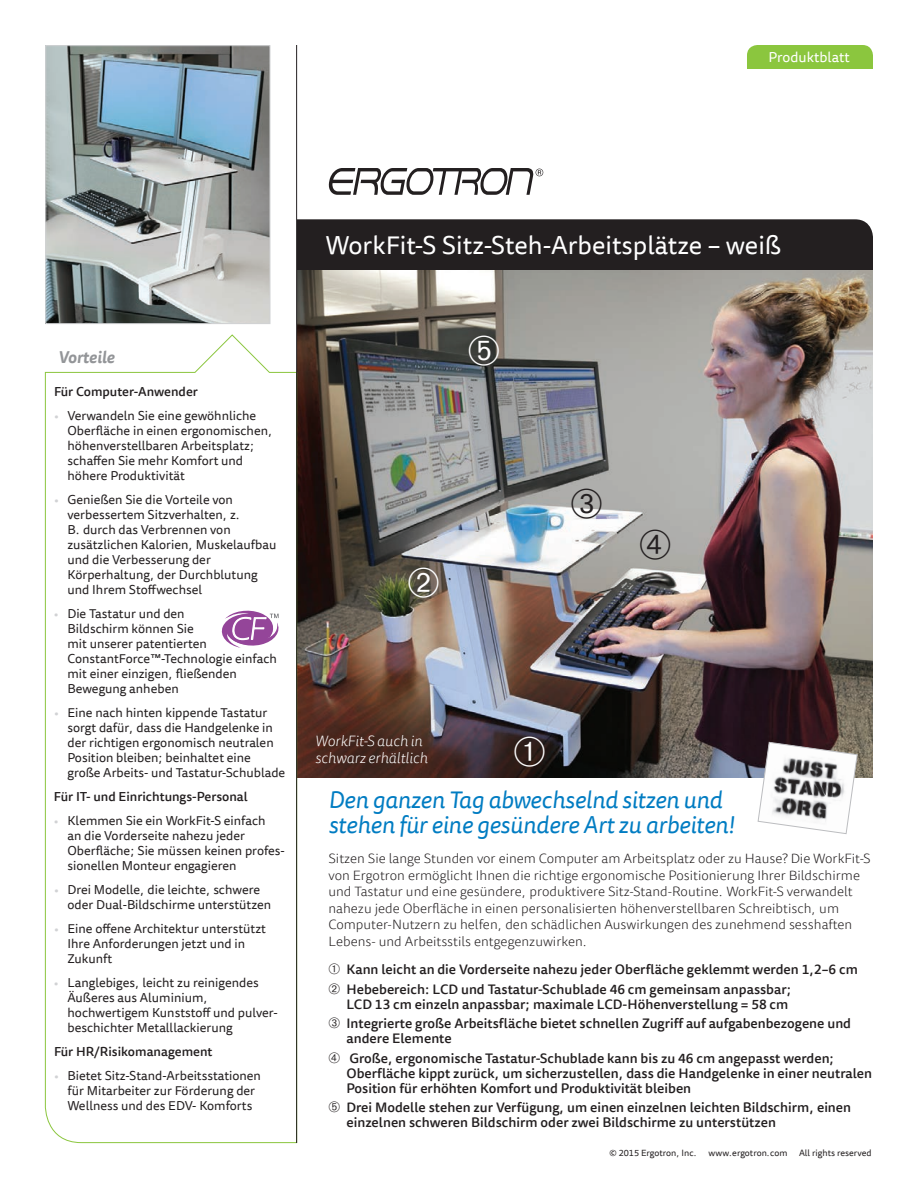
<style>
.page{position:relative;width:918px;height:1188px;background:#fff}
.page>*{position:absolute;margin:0;border:0;box-sizing:border-box;transform-origin:0 0}
.t1{font:25.5px "Tisa Sans Offc";color:#fff}
.t2{font:italic 24px/25.5px "Tisa Sans Offc";letter-spacing:-.01em;color:#007cc2}
.t3{font:italic 700 16.5px "Tisa Sans Offc";color:#939598}
.t4{font:italic 300 15px/16.5px "Tisa Sans Offc";color:#fff}
.t5{font:14.25px "Tisa Sans Offc";color:#fff}
.t6{font:500 13.5px/19.5px "Tisa Sans Offc";color:#231f20}
.t7{font:300 13.5px/16.5px "Tisa Sans Offc";color:#231f20}
.t8{font:12.75px/15px "Tisa Sans Offc";color:#231f20}
.t9{font:500 12.75px "Tisa Sans Offc";color:#231f20}
.t10{font:9px "Tisa Sans Offc";color:#231f20}
.s1{color:#d1d2d4}
</style>
<div class="page">
<img style="left:297px;top:270px;width:576px;height:507px">
<svg style="left:45px;top:334px;width:251px;height:809px"></svg>
<div style="left:297px;top:219px;width:576px;height:51px;background:#231f20"></div>
<img style="left:47px;top:47px;width:221px;height:275px">
<div style="left:45px;top:45px;width:225px;height:279px;border:1px solid #d1d2d4"></div>
<svg style="left:328px;top:168px;width:215px;height:27px"></svg>
<svg style="left:757px;top:741px;width:101px;height:93px"></svg>
<svg style="left:222px;top:611px;width:57px;height:37px"></svg>
<hr style="left:296px;top:45px;width:1px;height:1098px;background:#231f20">
<div style="left:747px;top:45px;width:126px;height:24px;background:#8bc63e"></div>
<svg style="left:515px;top:736px;width:29px;height:31px"></svg>
<svg style="left:409px;top:567px;width:30px;height:30px"></svg>
<svg style="left:572px;top:488px;width:29px;height:30px"></svg>
<svg style="left:640px;top:529px;width:30px;height:31px"></svg>
<svg style="left:469px;top:335px;width:30px;height:31px"></svg>
<p class="t5" style="left:769px;top:49px;width:83px">Produktblatt</p>
<h1 class="t1" style="left:326px;top:230px;width:457px">WorkFit-S Sitz-Steh-Arbeitsplätze – weiß</h1>
<p class="t3" style="left:58px;top:347px;width:58px">Vorteile</p>
<p class="t9" style="left:54px;top:384px;width:145px">Für Computer-Anwender</p>
<p class="t8" style="left:68px;top:409px;width:207px;text-indent:-14px"><span class="s1">•</span> Verwandeln Sie eine gewöhnliche<br>Oberfläche in einen ergonomischen, höhenverstellbaren Arbeitsplatz; schaffen Sie mehr Komfort und höhere Produktivität</p>
<p class="t8" style="left:68px;top:493px;width:210px;text-indent:-14px"><span class="s1">•</span> Genießen Sie die Vorteile von verbessertem Sitzverhalten, z.<br>B. durch das Verbrennen von zusätzlichen Kalorien, Muskelaufbau und die Verbesserung der<br>Körperhaltung, der Durchblutung und Ihrem Stoffwechsel</p>
<p class="t8" style="left:68px;top:607px;width:211px;text-indent:-14px"><span class="s1">•</span> Die Tastatur und den<br>Bildschirm können Sie<br>mit unserer patentierten<br>ConstantForce™-Technologie einfach mit einer einzigen, fließenden<br>Bewegung anheben</p>
<p class="t8" style="left:68px;top:706px;width:219px;text-indent:-14px"><span class="s1">•</span> Eine nach hinten kippende Tastatur sorgt dafür, dass die Handgelenke in der richtigen ergonomisch neutralen Position bleiben; beinhaltet eine große Arbeits- und Tastatur-Schublade</p>
<p class="t9" style="left:54px;top:789px;width:195px">Für IT- und Einrichtungs-Personal</p>
<p class="t8" style="left:68px;top:814px;width:219px;text-indent:-14px"><span class="s1">•</span> Klemmen Sie ein WorkFit-S einfach<br>an die Vorderseite nahezu jeder Oberfläche; Sie müssen keinen profes&shy;sionellen Monteur engagieren</p>
<p class="t8" style="left:68px;top:883px;width:205px;text-indent:-14px"><span class="s1">•</span> Drei Modelle, die leichte, schwere oder Dual-Bildschirme unterstützen</p>
<p class="t8" style="left:68px;top:922px;width:200px;text-indent:-14px"><span class="s1">•</span> Eine offene Architektur unterstützt<br>Ihre Anforderungen jetzt und in<br>Zukunft</p>
<p class="t8" style="left:68px;top:976px;width:212px;text-indent:-14px"><span class="s1">•</span> Langlebiges, leicht zu reinigendes<br>Äußeres aus Aluminium, hochwertigem Kunststoff und pulver&shy;beschichter Metalllackierung</p>
<p class="t9" style="left:54px;top:1044px;width:160px">Für HR/Risikomanagement</p>
<p class="t8" style="left:54px;top:1069px;width:209px;text-align:center"><span class="s1">•</span> Bietet Sitz-Stand-Arbeitsstationen für Mitarbeiter zur Förderung der<br>Wellness und des EDV- Komforts</p>
<p class="t4" style="left:315px;top:734px;width:114px">WorkFit-S auch in schwarz erhältlich</p>
<h2 class="t2" style="left:328px;top:788px;width:408px">Den ganzen Tag abwechselnd sitzen und stehen für eine gesündere Art zu arbeiten!</h2>
<p class="t7" style="left:328px;top:851px;width:544px">Sitzen Sie lange Stunden vor einem Computer am Arbeitsplatz oder zu Hause? Die WorkFit-S von Ergotron ermöglicht Ihnen die richtige ergonomische Positionierung Ihrer Bildschirme und Tastatur und eine gesündere, produktivere Sitz-Stand-Routine. WorkFit-S verwandelt nahezu jede Oberfläche in einen personalisierten höhenverstellbaren Schreibtisch, um Computer-Nutzern zu helfen, den schädlichen Auswirkungen des zunehmend sesshaften Lebens- und Arbeitsstils entgegenzuwirken.</p>
<p class="t6" style="left:328px;top:961px;width:531px">➀ Kann leicht an die Vorderseite nahezu jeder Oberfläche geklemmt werden 1,2–6 cm<br>➁ Hebebereich: LCD und Tastatur-Schublade 46 cm gemeinsam anpassbar;</p>
<p class="t6" style="left:328px;top:995px;width:524px;text-indent:18px">LCD 13 cm einzeln anpassbar; maximale LCD-Höhenverstellung = 58 cm<br>➂ Integrierte große Arbeitsfläche bietet schnellen Zugriff auf aufgabenbezogene und</p>
<p class="t6" style="left:328px;top:1030px;width:507px;text-indent:18px">andere Elemente<br>➃ Große, ergonomische Tastatur-Schublade kann bis zu 46 cm angepasst werden;</p>
<p class="t6" style="left:347px;top:1067px;width:527px;line-height:15px">Oberfläche kippt zurück, um sicherzustellen, dass die Handgelenke in einer neutralen<br>Position für erhöhten Komfort und Produktivität bleiben</p>
<p class="t6" style="left:347px;top:1101px;width:506px;line-height:15px;text-indent:-18px">➄ Drei Modelle stehen zur Verfügung, um einen einzelnen leichten Bildschirm, einen einzelnen schweren Bildschirm oder zwei Bildschirme zu unterstützen</p>
<p class="t10" style="left:610px;top:1148px;width:89px">© 2015 Ergotron, Inc.</p>
<p class="t10" style="left:709px;top:1148px;width:80px">www.ergotron.com</p>
<p class="t10" style="left:799px;top:1148px;width:74px">All rights reserved</p>
</div>
